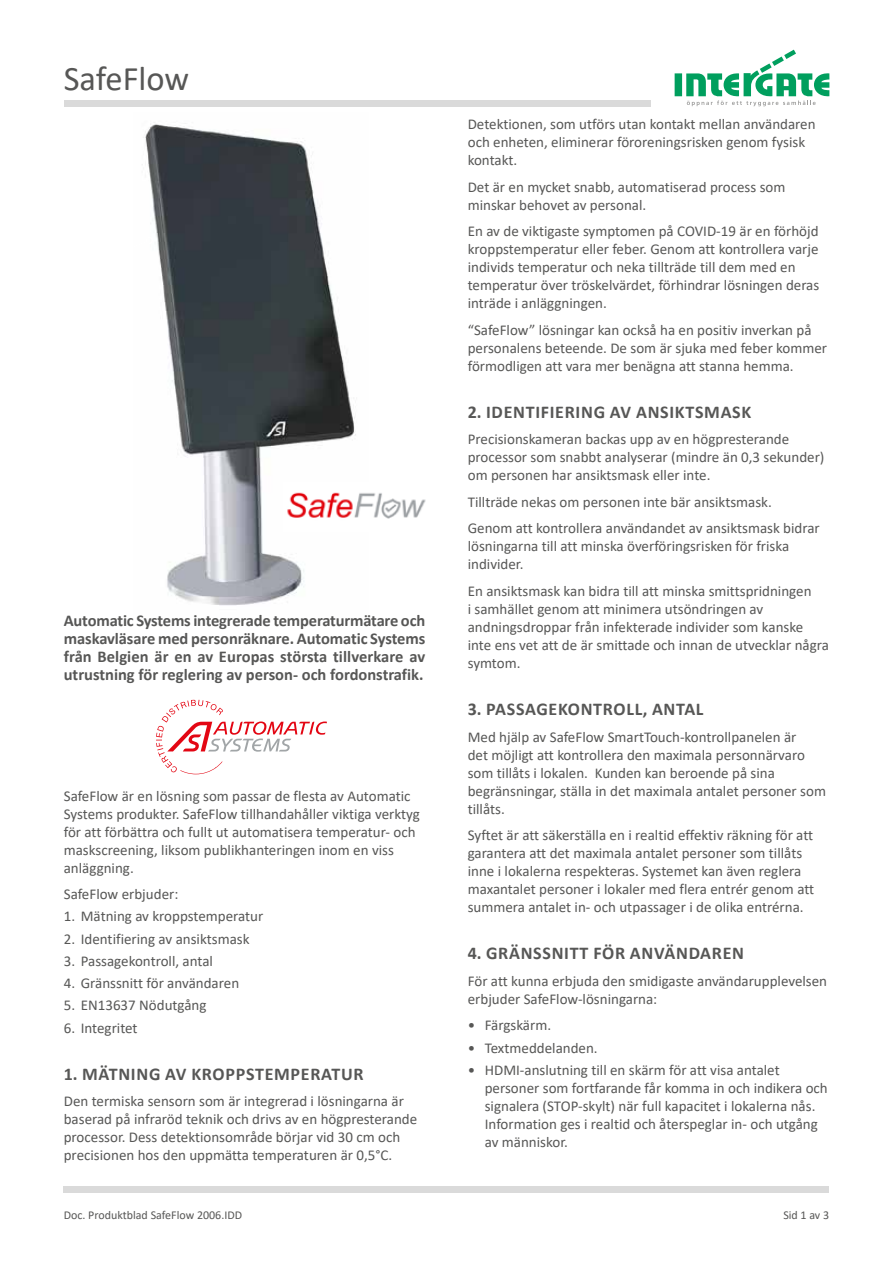
<style>
.page{position:relative;width:893px;height:1263px;background:#fff}
.page>*{position:absolute;margin:0;border:0;box-sizing:border-box;transform-origin:0 0}
.t1{font:34.5px "Calibri";color:#575756}
.t2{font:700 18px "Calibri";letter-spacing:.04em;color:#575756}
.t3{font:700 16.5px/18px "Calibri";color:#575756;text-align:justify}
.t4{font:15px/18px "Calibri";color:#575756}
.t5{font:12px "Calibri";color:#575756}
</style>
<div class="page">
<div style="left:675px;top:73px;width:7px;height:23px;background:#009f5e"></div>
<svg style="left:686px;top:50px;width:143px;height:56px"></svg>
<div style="left:64px;top:100px;width:587px;height:6px;background:#dadada"></div>
<div style="left:64px;top:1186px;width:765px;height:7px;background:#dadada"></div>
<img style="left:142px;top:122px;width:214px;height:484px">
<svg style="left:142px;top:240px;width:6px;height:28px"></svg>
<div style="left:146px;top:237px;width:7px;height:7px;border:2px solid #fff;border-radius:50%"></div>
<svg style="left:156px;top:700px;width:171px;height:74px"></svg>
<img style="left:284px;top:482px;width:142px;height:49px">
<h1 class="t1" style="left:64px;top:54px;width:127px">SafeFlow</h1>
<p class="t3" style="left:64px;top:611px;width:363px">Automatic Systems integrerade temperaturmätare och maskavläsare med personräknare. Automatic Systems från Belgien är en av Europas största tillverkare av utrustning för reglering av person- och fordonstrafik.</p>
<p class="t4" style="left:64px;top:786px;width:358px">SafeFlow är en lösning som passar de flesta av Automatic Systems produkter. SafeFlow tillhandahåller viktiga verktyg för att förbättra och fullt ut automatisera temperatur- och maskscreening, liksom publikhanteringen inom en viss anläggning.</p>
<p class="t4" style="left:64px;top:885px;width:116px">SafeFlow erbjuder:</p>
<p class="t4" style="left:64px;top:907px;width:201px">1. Mätning av kroppstemperatur</p>
<p class="t4" style="left:64px;top:929px;width:187px">2. Identifiering av ansiktsmask</p>
<p class="t4" style="left:64px;top:951px;width:151px">3. Passagekontroll, antal</p>
<p class="t4" style="left:64px;top:974px;width:177px">4. Gränssnitt för användaren</p>
<p class="t4" style="left:64px;top:996px;width:144px">5. EN13637 Nödutgång</p>
<p class="t4" style="left:64px;top:1018px;width:75px">6. Integritet</p>
<p class="t2" style="left:64px;top:1061px;width:301px">1. MÄTNING AV KROPPSTEMPERATUR</p>
<p class="t4" style="left:64px;top:1092px;width:355px">Den termiska sensorn som är integrerad i lösningarna är baserad på infraröd teknik och drivs av en högpresterande processor. Dess detektionsområde börjar vid 30 cm och precisionen hos den uppmätta temperaturen är 0,5°C.</p>
<p class="t4" style="left:468px;top:115px;width:349px">Detektionen, som utförs utan kontakt mellan användaren och enheten, eliminerar föroreningsrisken genom fysisk kontakt.</p>
<p class="t4" style="left:468px;top:177px;width:319px">Det är en mycket snabb, automatiserad process som minskar behovet av personal.</p>
<p class="t4" style="left:468px;top:222px;width:353px">En av de viktigaste symptomen på COVID-19 är en förhöjd kroppstemperatur eller feber. Genom att kontrollera varje individs temperatur och neka tillträde till dem med en temperatur över tröskelvärdet, förhindrar lösningen deras inträde i anläggningen.</p>
<p class="t4" style="left:468px;top:320px;width:361px">“SafeFlow” lösningar kan också ha en positiv inverkan på personalens beteende. De som är sjuka med feber kommer förmodligen att vara mer benägna att stanna hemma.</p>
<p class="t2" style="left:468px;top:399px;width:285px">2. IDENTIFIERING AV ANSIKTSMASK</p>
<p class="t4" style="left:468px;top:430px;width:358px">Precisionskameran backas upp av en högpresterande processor som snabbt analyserar (mindre än 0,3 sekunder) om personen har ansiktsmask eller inte.</p>
<p class="t4" style="left:468px;top:488px;width:354px;line-height:26.5px">Tillträde nekas om personen inte bär ansiktsmask.<br>Genom att kontrollera användandet av ansiktsmask bidrar</p>
<p class="t4" style="left:468px;top:537px;width:323px">lösningarna till att minska överföringsrisken för friska individer.</p>
<p class="t4" style="left:468px;top:582px;width:363px">En ansiktsmask kan bidra till att minska smittspridningen<br>i samhället genom att minimera utsöndringen av andningsdroppar från infekterade individer som kanske inte ens vet att de är smittade och innan de utvecklar några symtom.</p>
<p class="t2" style="left:468px;top:696px;width:237px">3. PASSAGEKONTROLL, ANTAL</p>
<p class="t4" style="left:468px;top:727px;width:360px">Med hjälp av SafeFlow SmartTouch-kontrollpanelen är<br>det möjligt att kontrollera den maximala personnärvaro som tillåts i lokalen. Kunden kan beroende på sina begränsningar, ställa in det maximala antalet personer som tillåts.</p>
<p class="t4" style="left:468px;top:826px;width:348px">Syftet är att säkerställa en i realtid effektiv räkning för att garantera att det maximala antalet personer som tillåts inne i lokalerna respekteras. Systemet kan även reglera maxantalet personer i lokaler med flera entrér genom att summera antalet in- och utpassager i de olika entrérna.</p>
<p class="t2" style="left:468px;top:940px;width:278px">4. GRÄNSSNITT FÖR ANVÄNDAREN</p>
<p class="t4" style="left:468px;top:971px;width:361px">För att kunna erbjuda den smidigaste användarupplevelsen erbjuder SafeFlow-lösningarna:</p>
<p class="t4" style="left:468px;top:1016px;width:85px">• Färgskärm.</p>
<p class="t4" style="left:468px;top:1038px;width:131px">• Textmeddelanden.</p>
<p class="t4" style="left:485px;top:1060px;width:344px;text-indent:-17px">• HDMI-anslutning till en skärm för att visa antalet personer som fortfarande får komma in och indikera och signalera (STOP-skylt) när full kapacitet i lokalerna nås.<br>Information ges i realtid och återspeglar in- och utgång av människor.</p>
<p class="t5" style="left:64px;top:1206px;width:180px">Doc. Produktblad SafeFlow 2006.IDD</p>
<p class="t5" style="left:783px;top:1206px;width:47px">Sid 1 av 3</p>
</div>
